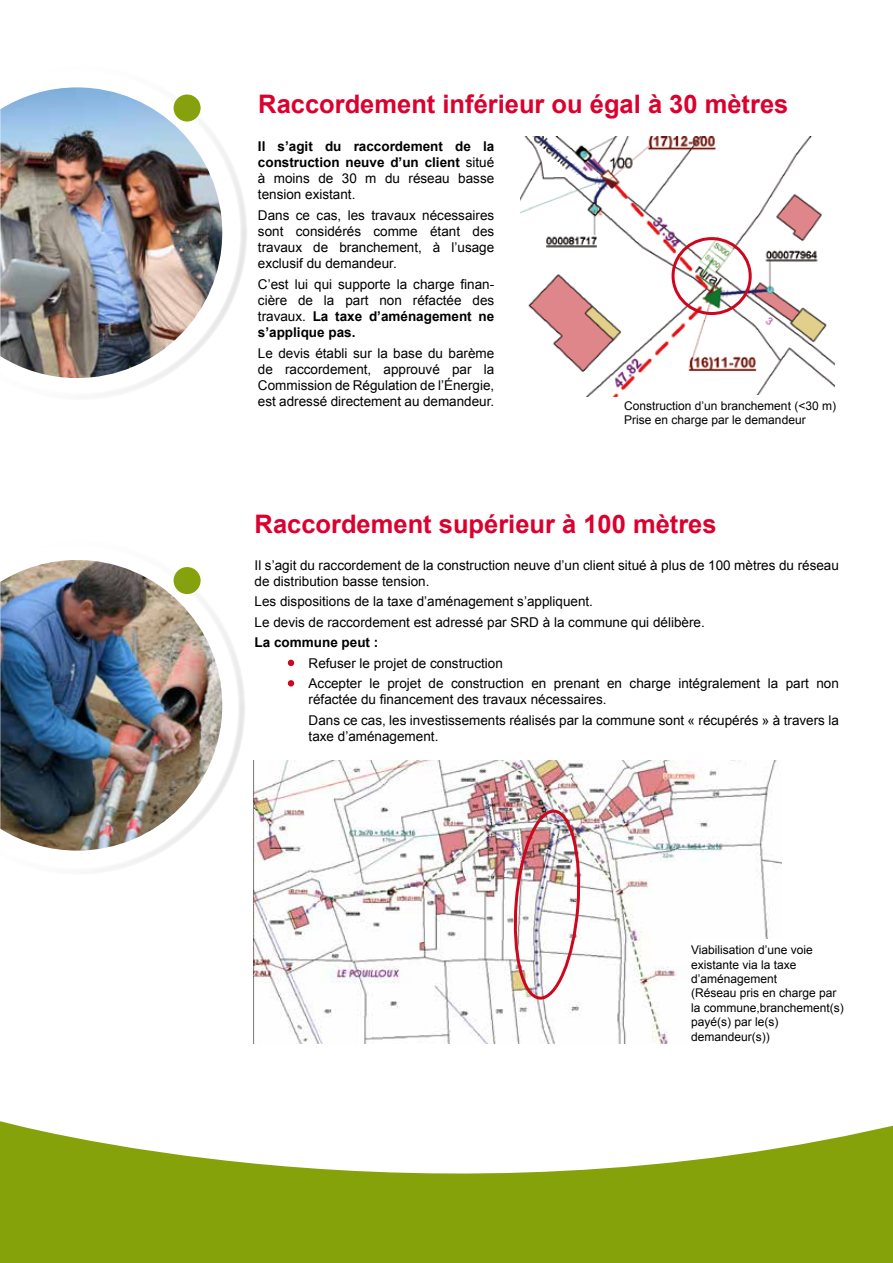
<style>
.page{position:relative;width:893px;height:1263px;background:#fff}
.page>*{position:absolute;margin:0;border:0;box-sizing:border-box;transform-origin:0 0}
.t1{font:700 25.5px "Arial";color:#dc002e}
.t2{font:13.5px/16.2px "Arial";color:#000}
.t3{font:700 13.5px/16.2px "Arial";color:#000;text-align:justify}
.t4{font:12px/14.4px "Arial";color:#000}
.s1{font-weight:400}
.s2{font-weight:700}
.s3{color:#cd071e}
</style>
<div class="page">
<svg style="left:287px;top:659px;width:8px;height:7px"></svg>
<svg style="left:287px;top:680px;width:8px;height:7px"></svg>
<img style="left:520px;top:137px;width:315px;height:260px">
<img style="left:254px;top:760px;width:528px;height:284px">
<div style="left:691px;top:940px;width:153px;height:106px;background:#fff"></div>
<div style="left:624px;top:395px;width:221px;height:34px;background:#fff"></div>
<svg style="left:0;top:1121px;width:893px;height:142px;fill:#86a20b"></svg>
<img style="left:509px;top:806px;width:76px;height:195px">
<img style="left:668px;top:234px;width:87px;height:83px">
<img style="left:0;top:560px;width:245px;height:310px">
<img style="left:0;top:87px;width:247px;height:308px">
<h1 class="t1" style="left:258px;top:87px;width:532px">Raccordement inférieur ou égal à 30 mètres</h1>
<p class="t3" style="left:258px;top:138px;width:238px">Il s’agit du raccordement de la construction neuve d’un client <span class="s1">situé à moins de 30 m du réseau basse tension existant.</span></p>
<p class="t2" style="left:258px;top:207px;width:238px;text-align:justify">Dans ce cas, les travaux nécessaires sont considérés comme étant des travaux de branchement, à l’usage exclusif du demandeur.</p>
<p class="t2" style="left:258px;top:276px;width:238px;text-align:justify">C’est lui qui supporte la charge finan&shy;cière de la part non réfactée des travaux. <span class="s2">La taxe d’aménagement ne s’applique pas.</span></p>
<p class="t2" style="left:258px;top:345px;width:238px;text-align:justify">Le devis établi sur la base du barème de raccordement, approuvé par la Commission de Régulation de l’Énergie, est adressé directement au demandeur.</p>
<p class="t4" style="left:624px;top:398px;width:213px">Construction d’un branchement (&lt;30 m)<br>Prise en charge par le demandeur</p>
<h1 class="t1" style="left:255px;top:507px;width:464px">Raccordement supérieur à 100 mètres</h1>
<p class="t2" style="left:255px;top:557px;width:586px">Il s’agit du raccordement de la construction neuve d’un client situé à plus de 100 mètres du réseau de distribution basse tension.</p>
<p class="t2" style="left:255px;top:591px;width:452px;line-height:20.4px">Les dispositions de la taxe d’aménagement s’appliquent.<br>Le devis de raccordement est adressé par SRD à la commune qui délibère.</p>
<p class="t3" style="left:255px;top:635px;width:125px">La commune peut :</p>
<p class="t2" style="left:289px;top:655px;width:216px"><span class="s3">•</span> Refuser le projet de construction</p>
<p class="t2" style="left:309px;top:675px;width:532px;text-indent:-20px"><span class="s3">•</span> Accepter le projet de construction en prenant en charge intégralement la part non réfactée du financement des travaux nécessaires.</p>
<p class="t2" style="left:309px;top:712px;width:532px">Dans ce cas, les investissements réalisés par la commune sont « récupérés » à travers la taxe d’aménagement.</p>
<p class="t4" style="left:691px;top:943px;width:154px">Viabilisation d’une voie existante via la taxe d’aménagement<br>(Réseau pris en charge par la commune,branchement(s) payé(s) par le(s) demandeur(s))</p>
</div>
